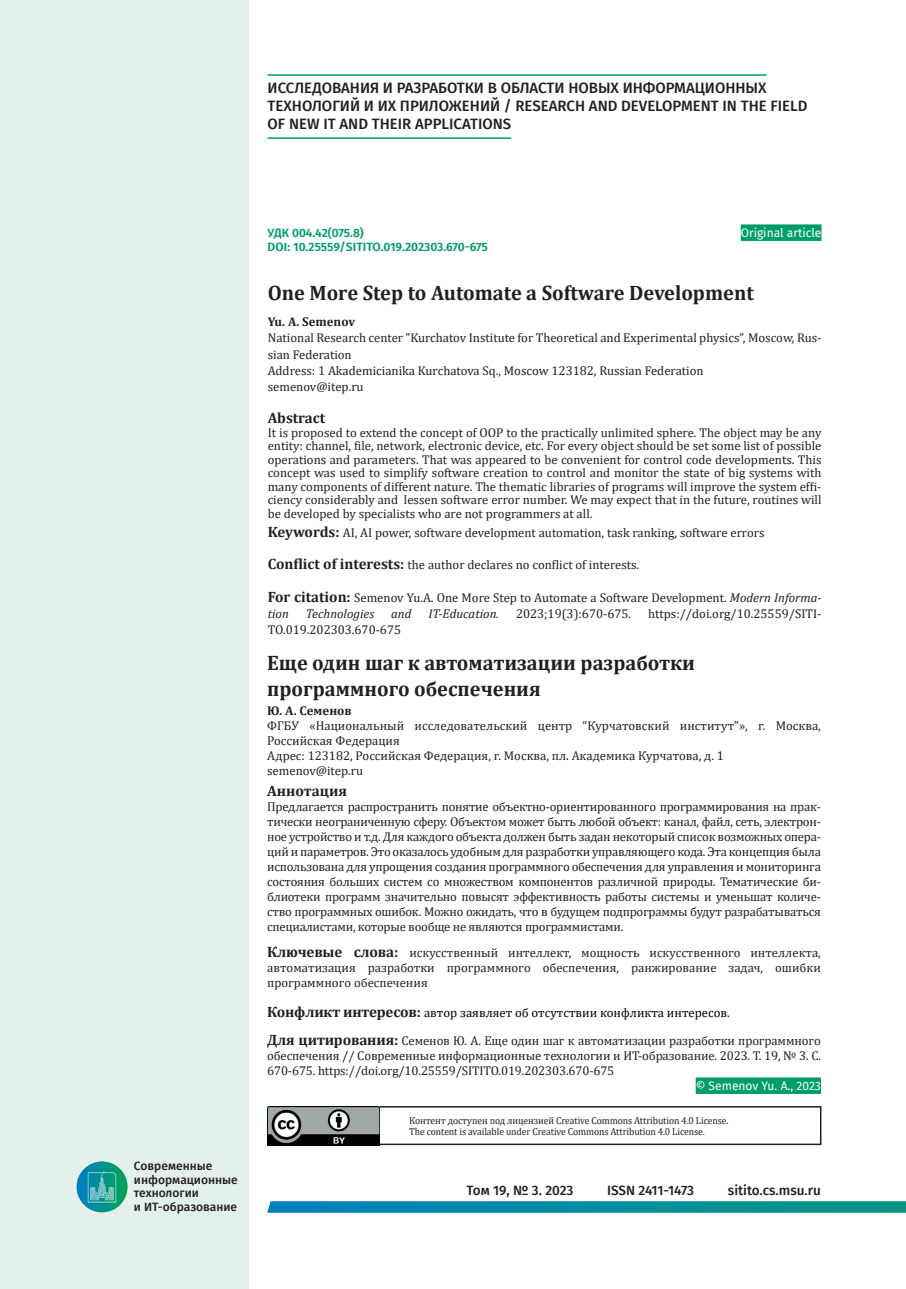
<style>
.page{position:relative;width:906px;height:1289px;background:#fff}
.page>*{position:absolute;margin:0;border:0;box-sizing:border-box;transform-origin:0 0}
.t1{font:700 21px/25.2px "Cambria";color:#231f20}
.t2{font:500 15px/18px "Fira Sans";color:#231f20}
.t3{font:700 15px "Cambria";color:#231f20}
.t4{font:500 13.5px "Fira Sans";color:#231f20}
.t5{font:12.75px/15px "Cambria";color:#231f20;text-align:justify}
.t6{font:12.75px "Cambria";color:#000001}
.t7{font:italic 12.75px "Cambria";color:#231f20}
.t8{font:700 12.75px "Cambria";color:#231f20}
.t9{font:600 12px/14.4px "Fira Sans";letter-spacing:-.005em;color:#009e67}
.t10{font:500 12px/13.5px "Fira Sans";color:#231f20}
.t11{font:12px "Fira Sans";color:#fff}
.t12{font:10.2px/10.5px "Cambria";letter-spacing:-.01em;color:#231f20;scale:.95 1}
.s1{font-weight:700;font-size:15px}
.s2{font-style:italic}
.s3{font-weight:700;font-size:15px;color:#231f20}
</style>
<div class="page">
<div style="left:0;top:0;width:249px;height:1288px;background:#e3f1ea"></div>
<img style="left:77px;top:1161px;width:51px;height:51px;border-radius:26px">
<svg style="left:267px;top:1201px;width:639px;height:11px;background:#068ea2"></svg>
<div style="left:268px;top:1106px;width:553px;height:39px;border:2px solid #231f20"></div>
<img style="left:268px;top:1106px;width:111px;height:39px">
<hr style="left:268px;top:74px;width:498px;height:2px;background:#009e67">
<hr style="left:268px;top:137px;width:243px;height:2px;background:#009e67">
<div style="left:740px;top:224px;width:81px;height:17px;background:#009e67"></div>
<div style="left:695px;top:1077px;width:126px;height:16px;background:#009e67"></div>
<p class="t2" style="left:268px;top:78px;width:541px">ИССЛЕДОВАНИЯ И РАЗРАБОТКИ В ОБЛАСТИ НОВЫХ ИНФОРМАЦИОННЫХ<br>ТЕХНОЛОГИЙ И ИХ ПРИЛОЖЕНИЙ / RESEARCH AND DEVELOPMENT IN THE FIELD<br>OF NEW IT AND THEIR APPLICATIONS</p>
<p class="t10" style="left:134px;top:1158px;width:105px">Современные информационные технологии<br>и ИТ-образование</p>
<p class="t9" style="left:267px;top:224px;width:222px">УДК 004.42(075.8)<br>DOI: 10.25559/SITITO.019.202303.670-675</p>
<h1 class="t1" style="left:268px;top:280px;width:487px">One More Step to Automate a Software Development</h1>
<p class="t8" style="left:268px;top:313px;width:89px">Yu. A. Semenov</p>
<p class="t5" style="left:268px;top:330px;width:555px;line-height:16.2px;text-align:left">National Research center ”Kurchatov Institute for Theoretical and Experimental physics”, Moscow, Rus&shy;sian Federation<br>Address: 1 Akademicianika Kurchatova Sq., Moscow 123182, Russian Federation<br>semenov@itep.ru</p>
<p class="t3" style="left:268px;top:407px;width:59px">Abstract</p>
<p class="t5" style="left:268px;top:426px;width:555px;line-height:13.5px">It is proposed to extend the concept of OOP to the practically unlimited sphere. The object may be any entity: channel, file, network, electronic device, etc. For every object should be set some list of possible operations and parameters. That was appeared to be convenient for control code developments. This concept was used to simplify software creation to control and monitor the state of big systems with many components of different nature. The thematic libraries of programs will improve the system effi&shy;ciency considerably and lessen software error number. We may expect that in the future, routines will be developed by specialists who are not programmers at all.</p>
<p class="t5" style="left:268px;top:525px;width:498px"><span class="s1">Keywords:</span> AI, AI power, software development automation, task ranking, software errors</p>
<p class="t5" style="left:268px;top:557px;width:373px"><span class="s1">Conflict of interests:</span> the author declares no conflict of interests.</p>
<p class="t5" style="left:268px;top:589px;width:555px;line-height:16.2px"><span class="s1">For citation:</span> Semenov Yu.A. One More Step to Automate a Software Development. <span class="s2">Modern Informa&shy;tion</span></p>
<p class="t11" style="left:740px;top:223px;width:82px">Original article</p>
<p class="t7" style="left:306px;top:604px;width:70px">Technologies</p>
<p class="t7" style="left:391px;top:604px;width:22px">and</p>
<p class="t7" style="left:428px;top:604px;width:72px">IT-Education.</p>
<p class="t5" style="left:516px;top:606px;width:117px">2023;19(3):670-675.</p>
<p class="t5" style="left:648px;top:606px;width:175px">https://doi.org/10.25559/SITI-</p>
<p class="t5" style="left:268px;top:622px;width:135px">TO.019.202303.670-675</p>
<h1 class="t1" style="left:267px;top:650px;width:429px">Еще один шаг к автоматизации разработки программного обеспечения</h1>
<p class="t8" style="left:267px;top:701px;width:86px">Ю. А. Семенов</p>
<p class="t5" style="left:267px;top:718px;width:555px;text-align:left">ФГБУ «Национальный исследовательский центр “Курчатовский институт”», г. Москва, Российская Федерация<br>Адрес: 123182, Российская Федерация, г. Москва, пл. Академика Курчатова, д. 1 semenov@itep.ru</p>
<p class="t3" style="left:267px;top:780px;width:81px">Аннотация</p>
<p class="t5" style="left:267px;top:799px;width:555px">Предлагается распространить понятие объектно-ориентированного программирования на прак&shy;тически неограниченную сферу. Объектом может быть любой объект: канал, файл, сеть, электрон&shy;ное устройство и т.д. Для каждого объекта должен быть задан некоторый список возможных опера&shy;ций и параметров. Это оказалось удобным для разработки управляющего кода. Эта концепция была использована для упрощения создания программного обеспечения для управления и мониторинга состояния больших систем со множеством компонентов различной природы. Тематические би&shy;блиотеки программ значительно повысят эффективность работы системы и уменьшат количе&shy;ство программных ошибок. Можно ожидать, что в будущем подпрограммы будут разрабатываться специалистами, которые вообще не являются программистами.</p>
<p class="t5" style="left:267px;top:944px;width:555px"><span class="s1">Ключевые слова:</span> искусственный интеллект, мощность искусственного интеллекта, автоматизация разработки программного обеспечения, ранжирование задач, ошибки программного обеспечения</p>
<p class="t6" style="left:267px;top:1004px;width:464px"><span class="s3">Конфликт интересов:</span> автор заявляет об отсутствии конфликта интересов.</p>
<p class="t5" style="left:267px;top:1033px;width:555px"><span class="s1">Для цитирования:</span> Семенов Ю. А. Еще один шаг к автоматизации разработки программного обеспечения // Современные информационные технологии и ИТ-образование. 2023. Т. 19, № 3. С.<br>670-675. https://doi.org/10.25559/SITITO.019.202303.670-675</p>
<p class="t11" style="left:695px;top:1076px;width:127px">© Semenov Yu. A., 2023</p>
<p class="t12" style="left:409px;top:1115px;width:338px">Контент доступен под лицензией Creative Commons Attribution 4.0 License.<br>The content is available under Creative Commons Attribution 4.0 License.</p>
<p class="t4" style="left:466px;top:1179px;width:108px">Том 19, № 3. 2023</p>
<p class="t4" style="left:607px;top:1179px;width:88px">ISSN 2411-1473</p>
<p class="t4" style="left:728px;top:1179px;width:94px">sitito.cs.msu.ru</p>
</div>
